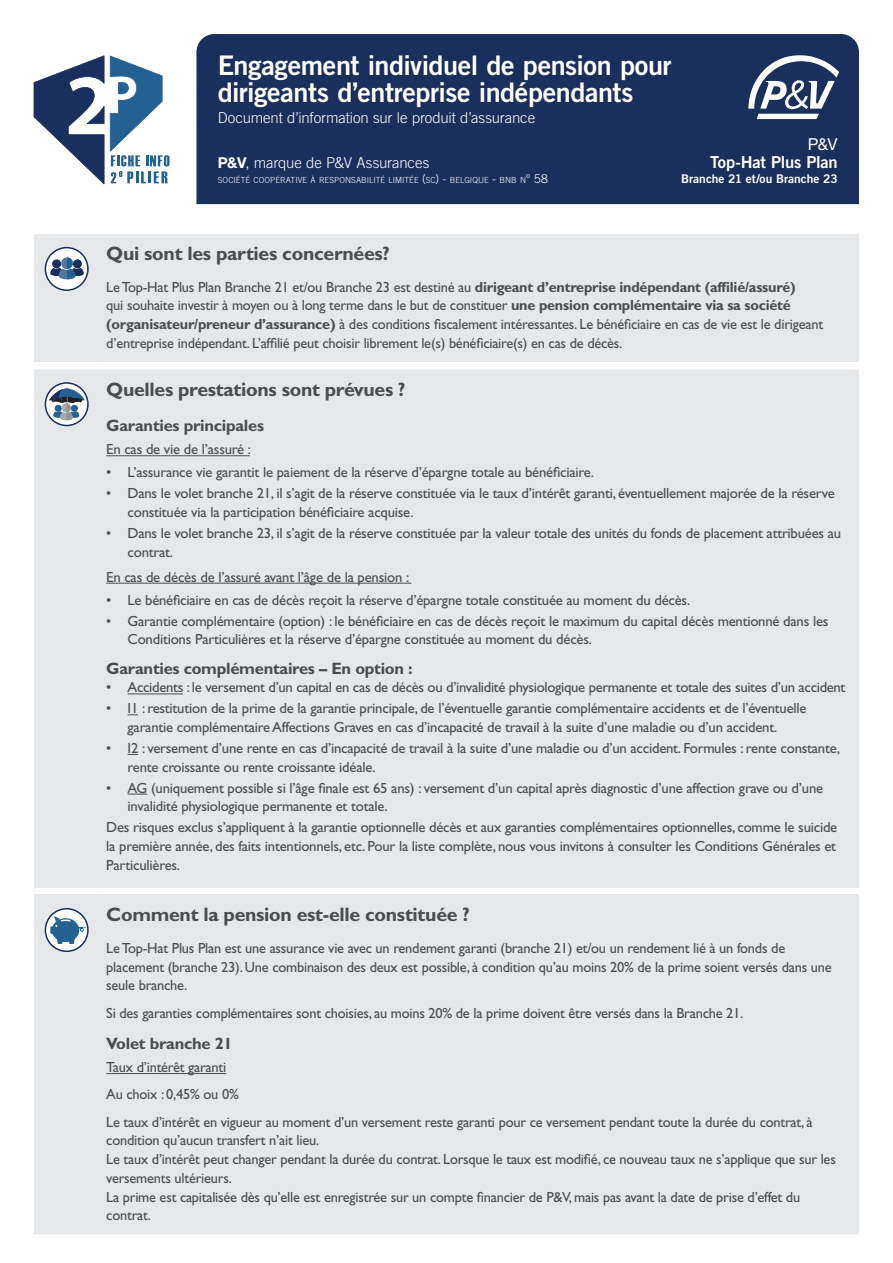
<style>
.page{position:relative;width:893px;height:1263px;background:#fff}
.page>*{position:absolute;margin:0;border:0;box-sizing:border-box;transform-origin:0 0}
.t1{font:27px/27px "Trade Gothic LT Std Bd 2";letter-spacing:-.02em;color:#fff}
.t2{font:700 19.5px "Gill Sans Std";letter-spacing:-.015em;color:#4b4c4d}
.t3{font:700 16.5px "Gill Sans Std";letter-spacing:-.015em;color:#4b4c4d}
.t4{font:16.5px "Trade Gothic LT Std Bd 2";letter-spacing:-.015em;color:#fff}
.t5{font:16.5px "Helvetica Neue LT Std";color:#fff}
.t6{font:300 15px "Trade Gothic LT Std";letter-spacing:-.005em;color:#fff}
.t7{font:14.7px/18.8px "Gill Sans Std";letter-spacing:-.015em;color:#4b4c4d}
.t8{font:12px "Trade Gothic LT Std Bd 2";color:#fff}
.t9{font:300 8.4px "Trade Gothic LT Std";letter-spacing:.01em;color:#fff}
.s1{font-family:"Helvetica Neue LT Std";font-weight:700}
.s2{font-family:"Helvetica Neue LT Std"}
.s3{font-size:12px}
.s4{font-weight:700}
</style>
<div class="page">
<div style="left:196px;top:34px;width:663px;height:170px;background:#18305b"></div>
<svg style="left:748px;top:55px;width:91px;height:64px"></svg>
<svg style="left:34px;top:55px;width:70px;height:129px"></svg>
<svg style="left:110px;top:56px;width:59px;height:127px"></svg>
<div style="left:34px;top:234px;width:825px;height:1000px;background:#e6e7e9"></div>
<div style="left:102px;top:888px;width:757px;height:6px;background:#fff"></div>
<div style="left:34px;top:888px;width:68px;height:6px;background:#fff"></div>
<div style="left:34px;top:362px;width:68px;height:6px;background:#fff"></div>
<div style="left:102px;top:362px;width:757px;height:6px;background:#fff"></div>
<svg style="left:45px;top:247px;width:44px;height:44px"></svg>
<svg style="left:45px;top:382px;width:44px;height:44px"></svg>
<hr style="left:106px;top:455px;width:144px;height:1px;background:#4b4c4d">
<hr style="left:106px;top:583px;width:305px;height:1px;background:#4b4c4d">
<hr style="left:128px;top:693px;width:55px;height:1px;background:#4b4c4d">
<svg style="left:128px;top:794px;width:19px;height:1px"></svg>
<svg style="left:45px;top:908px;width:44px;height:44px"></svg>
<hr style="left:106px;top:1073px;width:120px;height:1px;background:#4b4c4d">
<h1 class="t1" style="left:218px;top:51px;width:455px">Engagement individuel de pension pour dirigeants d’entreprise indépendants</h1>
<p class="t6" style="left:218px;top:109px;width:319px">Document d’information sur le produit d’assurance</p>
<p class="t6" style="left:218px;top:154px;width:213px"><span class="s1">P&amp;V</span><span class="s2">,</span> marque de P&amp;V Assurances</p>
<p class="t9" style="left:218px;top:175px;width:332px">SOCIÉTÉ COOPÉRATIVE À RESPONSABILITÉ LIMITÉE <span class="s3">(</span>SC<span class="s3">) -</span> BELGIQUE <span class="s3">-</span> BNB N<span class="s3">° 58</span></p>
<p class="t5" style="left:808px;top:134px;width:31px">P&amp;V</p>
<p class="t4" style="left:710px;top:152px;width:129px">Top-Hat Plus Plan</p>
<p class="t8" style="left:681px;top:171px;width:158px">Branche 21 et/ou Branche 23</p>
<h2 class="t2" style="left:106px;top:242px;width:285px">Qui sont les parties concernées?</h2>
<p class="t7" style="left:106px;top:277px;width:718px">Le Top-Hat Plus Plan Branche 21 et/ou Branche 23 est destiné au <span class="s4">dirigeant d’entreprise indépendant (affilié/assuré)<br></span>qui souhaite investir à moyen ou à long terme dans le but de constituer <span class="s4">une pension complémentaire via sa société (organisateur/preneur d’assurance)</span> à des conditions fiscalement intéressantes. Le bénéficiaire en cas de vie est le dirigeant d’entreprise indépendant. L’affilié peut choisir librement le(s) bénéficiaire(s) en cas de décès.</p>
<h2 class="t2" style="left:106px;top:377px;width:301px">Quelles prestations sont prévues ?</h2>
<p class="t3" style="left:106px;top:416px;width:159px">Garanties principales</p>
<p class="t7" style="left:106px;top:440px;width:146px">En cas de vie de l’assuré :</p>
<p class="t7" style="left:106px;top:463px;width:489px">• L’assurance vie garantit le paiement de la réserve d’épargne totale au bénéficiaire.</p>
<p class="t7" style="left:128px;top:484px;width:709px;text-indent:-21px">• Dans le volet branche 21, il s’agit de la réserve constituée via le taux d’intérêt garanti, éventuellement majorée de la réserve constituée via la participation bénéficiaire acquise.</p>
<p class="t7" style="left:128px;top:524px;width:715px;text-indent:-21px">• Dans le volet branche 23, il s’agit de la réserve constituée par la valeur totale des unités du fonds de placement attribuées au contrat.</p>
<p class="t7" style="left:106px;top:567px;width:304px">En cas de décès de l’assuré avant l’âge de la pension :</p>
<p class="t7" style="left:106px;top:590px;width:585px">• Le bénéficiaire en cas de décès reçoit la réserve d’épargne totale constituée au moment du décès.</p>
<p class="t7" style="left:128px;top:611px;width:702px;text-indent:-21px">• Garantie complémentaire (option) : le bénéficiaire en cas de décès reçoit le maximum du capital décès mentionné dans les<br>Conditions Particulières et la réserve d’épargne constituée au moment du décès.</p>
<p class="t3" style="left:106px;top:658px;width:308px">Garanties complémentaires – En option :</p>
<p class="t7" style="left:106px;top:678px;width:741px">• Accidents : le versement d’un capital en cas de décès ou d’invalidité physiologique permanente et totale des suites d’un accident</p>
<p class="t7" style="left:106px;top:699px;width:702px;text-align:center">• I1 : restitution de la prime de la garantie principale, de l’éventuelle garantie complémentaire accidents et de l’éventuelle garantie complémentaire Affections Graves en cas d’incapacité de travail à la suite d’une maladie ou d’un accident.</p>
<p class="t7" style="left:128px;top:739px;width:714px;text-indent:-21px">• I2 : versement d’une rente en cas d’incapacité de travail à la suite d’une maladie ou d’un accident. Formules : rente constante, rente croissante ou rente croissante idéale.</p>
<p class="t7" style="left:128px;top:778px;width:697px;text-indent:-21px">• AG (uniquement possible si l’âge finale est 65 ans) : versement d’un capital après diagnostic d’une affection grave ou d’une invalidité physiologique permanente et totale.</p>
<p class="t7" style="left:106px;top:818px;width:732px;text-align:justify">Des risques exclus s’appliquent à la garantie optionnelle décès et aux garanties complémentaires optionnelles, comme le suicide la première année, des faits intentionnels, etc. Pour la liste complète, nous vous invitons à consulter les Conditions Générales et Particulières.</p>
<h2 class="t2" style="left:106px;top:903px;width:365px">Comment la pension est-elle constituée ?</h2>
<p class="t7" style="left:106px;top:938px;width:727px">Le Top-Hat Plus Plan est une assurance vie avec un rendement garanti (branche 21) et/ou un rendement lié à un fonds de placement (branche 23). Une combinaison des deux est possible, à condition qu’au moins 20% de la prime soient versés dans une seule branche.</p>
<p class="t7" style="left:106px;top:1003px;width:639px">Si des garanties complémentaires sont choisies, au moins 20% de la prime doivent être versés dans la Branche 21.</p>
<p class="t3" style="left:106px;top:1034px;width:128px">Volet branche 21</p>
<p class="t7" style="left:106px;top:1053px;width:708px;line-height:27.3px">Taux d’intérêt garanti<br>Au choix : 0,45% ou 0%<br>Le taux d’intérêt en vigueur au moment d’un versement reste garanti pour ce versement pendant toute la durée du contrat, à</p>
<p class="t7" style="left:106px;top:1131px;width:731px">condition qu’aucun transfert n’ait lieu.<br>Le taux d’intérêt peut changer pendant la durée du contrat. Lorsque le taux est modifié, ce nouveau taux ne s’applique que sur les versements ultérieurs.<br>La prime est capitalisée dès qu’elle est enregistrée sur un compte financier de P&amp;V, mais pas avant la date de prise d’effet du contrat.</p>
</div>
